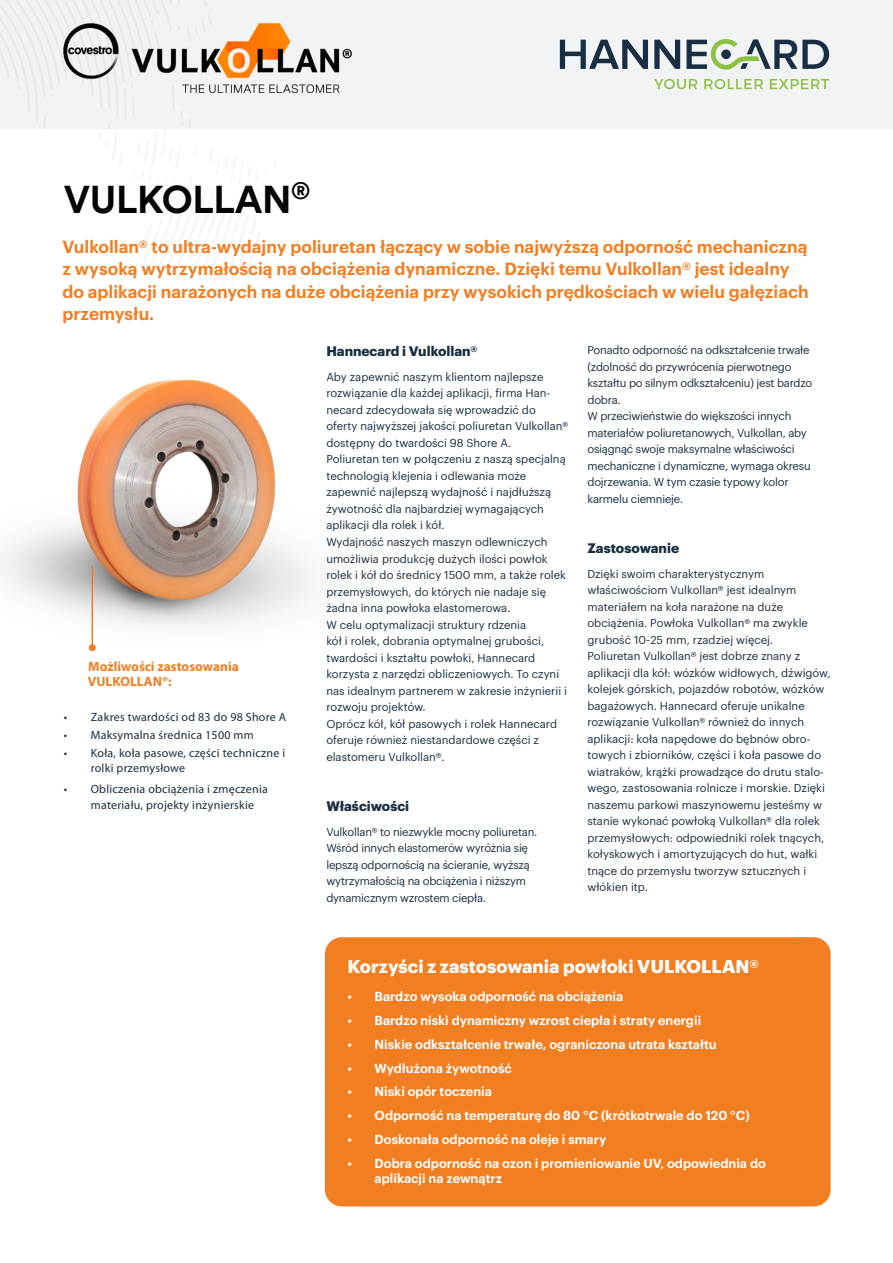
<style>
.page{position:relative;width:893px;height:1263px;background:#fff}
.page>*{position:absolute;margin:0;border:0;box-sizing:border-box;transform-origin:0 0}
.HC_DOC_-_TITLE{font:700 38.4px "Circular Std";letter-spacing:-.01em;color:#040503}
.HC_DOC_-_Side_column{font:700 18px "Graphik";color:#fff}
.HC_DOC_-_Introductio{font:600 17.25px/22.5px "Graphik";color:#f17e22}
.Bodytekst{font:700 13.5px "Graphik";color:#182e42}
.t1{font:700 13.5px/15px "Myriad Pro";color:#f17e22}
.t2{font:600 12.75px/15.3px "Graphik";color:#fff}
.t3{font:12px/15px "Myriad Pro";letter-spacing:.02em;color:#182e42}
.Bodytekst-2{font:11.25px/16.5px "Graphik";color:#182e42}
.Bodytekst-3{font:11.25px/16.5px "Graphik";letter-spacing:-.02em;color:#182e42}
</style>
<div class="page">
<div style="left:0;top:0;width:893px;height:128px;background:#f2f3f4"></div>
<svg style="left:560px;top:40px;width:88px;height:29px"></svg>
<svg style="left:654px;top:40px;width:26px;height:29px"></svg>
<svg style="left:686px;top:39px;width:143px;height:31px"></svg>
<svg style="left:654px;top:79px;width:175px;height:10px"></svg>
<img style="left:3px;top:379px;width:312px;height:273px">
<img style="left:59px;top:22px;width:298px;height:107px">
<div style="left:325px;top:937px;width:506px;height:269px;background:#f27e22;border-radius:17px"></div>
<hr style="left:92px;top:566px;width:1px;height:78px;background:#f17e22">
<div style="left:89px;top:644px;width:7px;height:7px;background:#ee7e23;border-radius:50%"></div>
<p class="HC_DOC_-_TITLE" style="left:64px;top:174px;width:248px">VULKOLLAN<sup>®</sup></p>
<p class="HC_DOC_-_Introductio" style="left:62px;top:234px;width:748px">Vulkollan® to ultra-wydajny poliuretan łączący w sobie najwyższą odporność mechaniczną z wysoką wytrzymałością na obciążenia dynamiczne. Dzięki temu Vulkollan® jest idealny do aplikacji narażonych na duże obciążenia przy wysokich prędkościach w wielu gałęziach przemysłu.</p>
<p class="t1" style="left:88px;top:658px;width:153px">Możliwości zastosowania<br>VULKOLLAN®:</p>
<p class="t3" style="left:64px;top:709px;width:224px">• Zakres twardości od 83 do 98 Shore A</p>
<p class="t3" style="left:64px;top:727px;width:192px">• Maksymalna średnica 1500 mm</p>
<p class="t3" style="left:91px;top:745px;width:196px;text-indent:-27px">• Koła, koła pasowe, części techniczne i rolki przemysłowe</p>
<p class="t3" style="left:91px;top:780px;width:179px;line-height:16.5px;text-indent:-27px">• Obliczenia obciążenia i zmęczenia materiału, projekty inżynierskie</p>
<p class="Bodytekst" style="left:326px;top:341px;width:153px">Hannecard i Vulkollan®</p>
<p class="Bodytekst-2" style="left:326px;top:368px;width:243px">Aby zapewnić naszym klientom najlepsze rozwiązanie dla każdej aplikacji, firma Han&shy;necard zdecydowała się wprowadzić do oferty najwyższej jakości poliuretan Vulkollan® dostępny do twardości 98 Shore A.<br>Poliuretan ten w połączeniu z naszą specjalną technologią klejenia i odlewania może zapewnić najlepszą wydajność i najdłuższą żywotność dla najbardziej wymagających aplikacji dla rolek i kół.<br>Wydajność naszych maszyn odlewniczych umożliwia produkcję dużych ilości powłok rolek i kół do średnicy 1500 mm, a także rolek przemysłowych, do których nie nadaje się żadna inna powłoka elastomerowa.<br>W celu optymalizacji struktury rdzenia<br>kół i rolek, dobrania optymalnej grubości, twardości i kształtu powłoki, Hannecard korzysta z narzędzi obliczeniowych. To czyni nas idealnym partnerem w zakresie inżynierii i rozwoju projektów.<br>Oprócz kół, kół pasowych i rolek Hannecard oferuje również niestandardowe części z elastomeru Vulkollan®.</p>
<p class="Bodytekst" style="left:326px;top:795px;width:84px">Właściwości</p>
<p class="Bodytekst-3" style="left:326px;top:822px;width:213px">Vulkollan® to niezwykle mocny poliuretan.<br>Wśród innych elastomerów wyróżnia się lepszą odpornością na ścieranie, wyższą wytrzymałością na obciążenia i niższym dynamicznym wzrostem ciepła.</p>
<p class="Bodytekst-3" style="left:587px;top:341px;width:226px">Ponadto odporność na odkształcenie trwałe (zdolność do przywrócenia pierwotnego kształtu po silnym odkształceniu) jest bardzo dobra.<br>W przeciwieństwie do większości innych materiałów poliuretanowych, Vulkollan, aby osiągnąć swoje maksymalne właściwości mechaniczne i dynamiczne, wymaga okresu dojrzewania. W tym czasie typowy kolor karmelu ciemnieje.</p>
<p class="Bodytekst" style="left:587px;top:537px;width:93px">Zastosowanie</p>
<p class="Bodytekst-2" style="left:587px;top:564px;width:245px">Dzięki swoim charakterystycznym właściwościom Vulkollan® jest idealnym materiałem na koła narażone na duże obciążenia. Powłoka Vulkollan® ma zwykle grubość 10-25 mm, rzadziej więcej.<br>Poliuretan Vulkollan® jest dobrze znany z aplikacji dla kół: wózków widłowych, dźwigów, kolejek górskich, pojazdów robotów, wózków bagażowych. Hannecard oferuje unikalne rozwiązanie Vulkollan® również do innych aplikacji: koła napędowe do bębnów obro&shy;towych i zbiorników, części i koła pasowe do wiatraków, krążki prowadzące do drutu stalo&shy;wego, zastosowania rolnicze i morskie. Dzięki naszemu parkowi maszynowemu jesteśmy w stanie wykonać powłoką Vulkollan® dla rolek przemysłowych: odpowiedniki rolek tnących, kołyskowych i amortyzujących do hut, wałki tnące do przemysłu tworzyw sztucznych i włókien itp.</p>
<p class="HC_DOC_-_Side_column" style="left:348px;top:952px;width:413px">Korzyści z zastosowania powłoki VULKOLLAN®</p>
<p class="t2" style="left:348px;top:988px;width:277px">• Bardzo wysoka odporność na obciążenia</p>
<p class="t2" style="left:348px;top:1011px;width:355px">• Bardzo niski dynamiczny wzrost ciepła i straty energii</p>
<p class="t2" style="left:348px;top:1035px;width:371px">• Niskie odkształcenie trwałe, ograniczona utrata kształtu</p>
<p class="t2" style="left:348px;top:1059px;width:166px">• Wydłużona żywotność</p>
<p class="t2" style="left:348px;top:1083px;width:146px">• Niski opór toczenia</p>
<p class="t2" style="left:348px;top:1107px;width:404px">• Odporność na temperaturę do 80 °C (krótkotrwale do 120 °C)</p>
<p class="t2" style="left:348px;top:1130px;width:260px">• Doskonała odporność na oleje i smary</p>
<p class="t2" style="left:375px;top:1154px;width:393px;text-indent:-27px">• Dobra odporność na ozon i promieniowanie UV, odpowiednia do aplikacji na zewnątrz</p>
</div>
